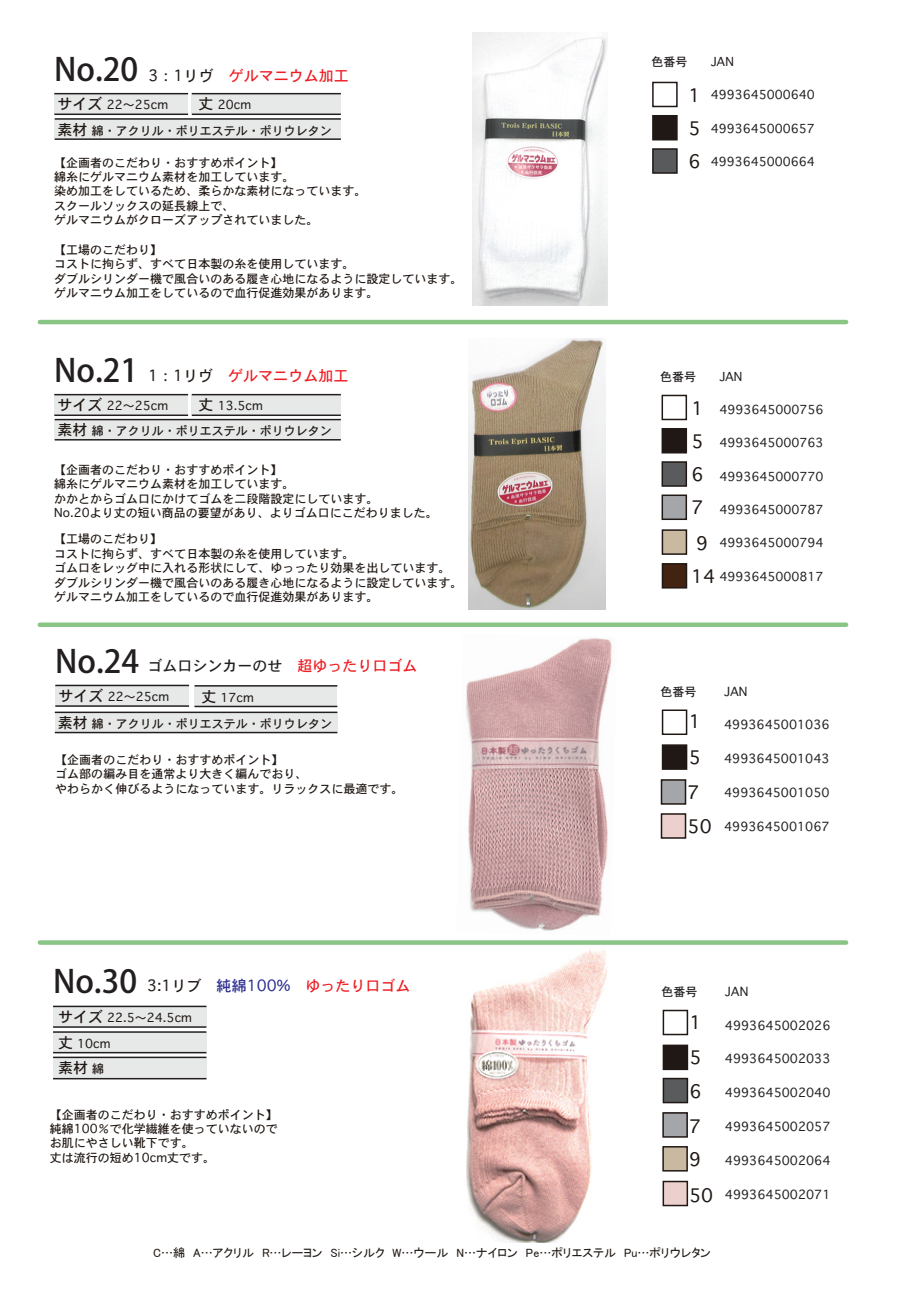
<style>
.page{position:relative;width:919px;height:1289px;background:#fff}
.page>*{position:absolute;margin:0;border:0;box-sizing:border-box;transform-origin:0 0}
.t1{font:500 31.5px "Koz Go Pr 6 N";color:#231f20}
.t2{font:18px/33px "Osaka";color:#201814}
.t3{font:15px "Osaka";color:#ee1d23}
.t4{font:15px "Osaka";color:#231f20}
.t5{font:15px "Osaka";color:#201814}
.t6{font:12.15px "Osaka";color:#231f20}
.t7{font:12px/14.4px "Osaka";color:#201814}
.t8{font:12px "Osaka";color:#231f20}
.t9{font:12px "MS P Gothic";color:#211814}
.s1{font-family:"Koz Go Pr 6 N";font-weight:500;font-size:31.5px;color:#231f20}
.s2{color:#201814}
.s3{font-size:15px}
.s4{font-family:"Koz Go Pr 6 N";font-weight:500;font-size:31.5px}
.s5{color:#ee1d23}
.s6{font-size:12px}
.s7{color:#2e3092}
</style>
<div class="page">
<div style="left:652px;top:82px;width:25px;height:25px;background:#fff;border:2px solid #201814"></div>
<div style="left:652px;top:115px;width:25px;height:25px;background:#201814"></div>
<div style="left:652px;top:148px;width:25px;height:26px;background:#595a5c;border:2px solid #201814"></div>
<div style="left:661px;top:395px;width:26px;height:25px;background:#fff;border:2px solid #201814"></div>
<div style="left:661px;top:428px;width:26px;height:25px;background:#201814"></div>
<div style="left:661px;top:461px;width:26px;height:26px;background:#5a5b5d;border:2px solid #201814"></div>
<div style="left:661px;top:494px;width:26px;height:26px;background:#a5a6aa;border:2px solid #201814"></div>
<div style="left:661px;top:529px;width:26px;height:26px;background:#c8b9a0;border:2px solid #201814"></div>
<div style="left:661px;top:563px;width:26px;height:25px;background:#422210;border:2px solid #201814"></div>
<img style="left:468px;top:338px;width:137px;height:272px">
<div style="left:54px;top:94px;width:134px;height:20px;background:#e6e9e8"></div>
<hr style="left:54px;top:93px;width:134px;height:1px;background:#231f20">
<hr style="left:54px;top:113px;width:134px;height:2px;background:#231f20">
<div style="left:192px;top:94px;width:149px;height:20px;background:#e6e9e8"></div>
<hr style="left:192px;top:93px;width:149px;height:1px;background:#231f20">
<hr style="left:192px;top:113px;width:149px;height:2px;background:#231f20">
<div style="left:55px;top:119px;width:286px;height:20px;background:#e6e9e8"></div>
<hr style="left:55px;top:118px;width:286px;height:2px;background:#231f20">
<hr style="left:55px;top:138px;width:286px;height:2px;background:#231f20">
<hr style="left:40px;top:320px;width:806px;height:4px;background:#89c585">
<svg style="left:40px;top:940px;width:806px;height:4px;background:#92c98e"></svg>
<div style="left:40px;top:622px;width:806px;height:5px;background:#89c585"></div>
<div style="left:54px;top:394px;width:134px;height:21px;background:#e6e9e8"></div>
<hr style="left:54px;top:394px;width:134px;height:1px;background:#231f20">
<hr style="left:54px;top:414px;width:134px;height:2px;background:#231f20">
<div style="left:192px;top:394px;width:149px;height:21px;background:#e6e9e8"></div>
<hr style="left:192px;top:394px;width:149px;height:1px;background:#231f20">
<hr style="left:192px;top:414px;width:149px;height:2px;background:#231f20">
<div style="left:55px;top:419px;width:286px;height:21px;background:#e6e9e8"></div>
<hr style="left:55px;top:419px;width:286px;height:1px;background:#231f20">
<hr style="left:55px;top:439px;width:286px;height:1px;background:#231f20">
<div style="left:55px;top:685px;width:134px;height:21px;background:#e6e9e8"></div>
<hr style="left:55px;top:684px;width:134px;height:2px;background:#231f20">
<hr style="left:55px;top:705px;width:134px;height:1px;background:#231f20">
<div style="left:194px;top:686px;width:143px;height:20px;background:#e6e9e8"></div>
<hr style="left:194px;top:685px;width:143px;height:1px;background:#231f20">
<hr style="left:194px;top:705px;width:143px;height:2px;background:#231f20">
<div style="left:55px;top:712px;width:282px;height:20px;background:#e6e9e8"></div>
<hr style="left:55px;top:711px;width:282px;height:2px;background:#231f20">
<hr style="left:55px;top:731px;width:282px;height:2px;background:#231f20">
<div style="left:53px;top:1006px;width:153px;height:21px;background:#e6e9e8"></div>
<hr style="left:53px;top:1005px;width:153px;height:2px;background:#231f20">
<hr style="left:53px;top:1026px;width:153px;height:1px;background:#231f20">
<div style="left:53px;top:1032px;width:153px;height:20px;background:#e6e9e8"></div>
<hr style="left:53px;top:1031px;width:153px;height:1px;background:#231f20">
<hr style="left:53px;top:1051px;width:153px;height:2px;background:#231f20">
<div style="left:53px;top:1057px;width:153px;height:21px;background:#e6e9e8"></div>
<hr style="left:53px;top:1056px;width:153px;height:2px;background:#231f20">
<hr style="left:53px;top:1077px;width:153px;height:2px;background:#231f20">
<img style="left:466px;top:949px;width:141px;height:293px">
<img style="left:472px;top:33px;width:135px;height:272px">
<div style="left:661px;top:709px;width:26px;height:26px;background:#fff;border:2px solid #201814"></div>
<div style="left:661px;top:744px;width:26px;height:25px;background:#201814;border:2px solid #201814"></div>
<div style="left:660px;top:779px;width:26px;height:25px;background:#a5a6aa;border:2px solid #201814"></div>
<div style="left:660px;top:813px;width:26px;height:25px;background:#ecd0cd;border:2px solid #201814"></div>
<img style="left:466px;top:638px;width:146px;height:293px">
<div style="left:662px;top:1009px;width:26px;height:26px;background:#fff;border:2px solid #201814"></div>
<div style="left:662px;top:1077px;width:26px;height:26px;background:#5a5b5d;border:2px solid #201814"></div>
<div style="left:662px;top:1044px;width:26px;height:26px;background:#201814;border:2px solid #201814"></div>
<div style="left:663px;top:1112px;width:24px;height:24px;background:#a5a6aa"></div>
<div style="left:662px;top:1145px;width:25px;height:26px;background:#c8b9a0;border:2px solid #201814"></div>
<div style="left:662px;top:1180px;width:26px;height:26px;background:#ecd0cd;border:2px solid #201814"></div>
<div style="left:662px;top:1112px;width:25px;height:25px;border:2px solid #201814"></div>
<p class="t3" style="left:54px;top:66px;width:296px"><span class="s1">No.20</span> <span class="s2">3：1リヴ　</span>ゲルマニウム加工</p>
<p class="t7" style="left:58px;top:98px;width:112px"><span class="s3">サイズ</span> 22〜25cm</p>
<p class="t7" style="left:58px;top:92px;width:276px;line-height:25.2px;text-indent:141px"><span class="s3">丈</span> 20cm<br><span class="s3">素材</span> 綿・アクリル・ポリエステル・ポリウレタン</p>
<p class="t7" style="left:54px;top:155px;width:313px">【企画者のこだわり・おすすめポイント】<br>綿糸にゲルマニウム素材を加工しています。<br>染め加工をしているため、柔らかな素材になっています。スクールソックスの延長線上で、<br>ゲルマニウムがクローズアップされていました。</p>
<p class="t7" style="left:54px;top:242px;width:409px">【工場のこだわり】<br>コストに拘らず、すべて日本製の糸を使用しています。<br>ダブルシリンダー機で風合いのある履き心地になるように設定しています。ゲルマニウム加工をしているので血行促進効果があります。</p>
<p class="t3" style="left:54px;top:365px;width:295px"><span class="s1">No.21</span> <span class="s2">1：1リヴ　</span>ゲルマニウム加工</p>
<p class="t7" style="left:58px;top:398px;width:112px"><span class="s3">サイズ</span> 22〜25cm</p>
<p class="t7" style="left:58px;top:393px;width:276px;line-height:24.9px;text-indent:141px"><span class="s3">丈</span> 13.5cm<br><span class="s3">素材</span> 綿・アクリル・ポリエステル・ポリウレタン</p>
<p class="t7" style="left:54px;top:462px;width:385px">【企画者のこだわり・おすすめポイント】<br>綿糸にゲルマニウム素材を加工しています。<br>かかとからゴム口にかけてゴムを二段階設定にしています。<br>No.20より丈の短い商品の要望があり、よりゴム口にこだわりました。</p>
<p class="t7" style="left:54px;top:531px;width:409px">【工場のこだわり】<br>コストに拘らず、すべて日本製の糸を使用しています。<br>ゴム口をレッグ中に入れる形状にして、ゆっったり効果を出しています。ダブルシリンダー機で風合いのある履き心地になるように設定しています。ゲルマニウム加工をしているので血行促進効果があります。</p>
<p class="t4" style="left:55px;top:656px;width:364px"><span class="s4">No.24</span> ゴム口シンカーのせ　<span class="s5">超ゆったり口ゴム</span></p>
<p class="t7" style="left:59px;top:689px;width:112px"><span class="s3">サイズ</span> 22〜25cm</p>
<p class="t7" style="left:201px;top:689px;width:54px"><span class="s3">丈</span> 17cm</p>
<p class="t7" style="left:58px;top:716px;width:276px"><span class="s3">素材</span> 綿・アクリル・ポリエステル・ポリウレタン</p>
<p class="t7" style="left:55px;top:752px;width:350px">【企画者のこだわり・おすすめポイント】<br>ゴム部の編み目を通常より大きく編んでおり、<br>やわらかく伸びるようになっています。リラックスに最適です。</p>
<h1 class="t1" style="left:53px;top:964px;width:86px">No.30</h1>
<p class="t7" style="left:58px;top:1004px;width:135px;line-height:25.7px"><span class="s3">サイズ</span> 22.5〜24.5cm<span class="s3">丈</span> 10cm</p>
<p class="t5" style="left:58px;top:1058px;width:48px">素材 <span class="s6">綿</span></p>
<p class="t7" style="left:50px;top:1106px;width:230px">【企画者のこだわり・おすすめポイント】純綿100％で化学繊維を使っていないのでお肌にやさしい靴下です。<br>丈は流行の短め10cm丈です。</p>
<p class="t3" style="left:147px;top:976px;width:265px"><span class="s2">3:1リブ　</span><span class="s7">純綿100%</span> ゆったり口ゴム</p>
<p class="t8" style="left:651px;top:54px;width:37px">色番号</p>
<p class="t8" style="left:710px;top:54px;width:25px">JAN</p>
<p class="t8" style="left:710px;top:87px;width:106px">4993645000640</p>
<p class="t8" style="left:710px;top:121px;width:106px">4993645000657</p>
<p class="t8" style="left:710px;top:154px;width:106px">4993645000664</p>
<h2 class="t2" style="left:688px;top:78px;width:14px;text-align:justify">1<br>5<br>6</h2>
<p class="t8" style="left:660px;top:368px;width:37px">色番号</p>
<p class="t8" style="left:719px;top:369px;width:25px">JAN</p>
<p class="t8" style="left:719px;top:402px;width:106px">4993645000756</p>
<p class="t8" style="left:719px;top:435px;width:106px">4993645000763</p>
<p class="t8" style="left:719px;top:468px;width:106px">4993645000770</p>
<p class="t8" style="left:719px;top:502px;width:106px">4993645000787</p>
<p class="t8" style="left:719px;top:535px;width:106px">4993645000794</p>
<p class="t8" style="left:719px;top:568px;width:106px">4993645000817</p>
<h2 class="t2" style="left:691px;top:391px;width:14px;text-align:justify">1<br>5<br>6<br>7</h2>
<h2 class="t2" style="left:691px;top:526px;width:26px">9<br>14</h2>
<p class="t8" style="left:660px;top:684px;width:37px">色番号</p>
<h2 class="t2" style="left:687px;top:703px;width:26px;line-height:35px">1<br>5<br>7<br>50</h2>
<p class="t6" style="left:724px;top:683px;width:25px">JAN</p>
<p class="t6" style="left:724px;top:717px;width:107px">4993645001036</p>
<p class="t6" style="left:724px;top:751px;width:107px">4993645001043</p>
<p class="t6" style="left:724px;top:784px;width:107px">4993645001050</p>
<p class="t6" style="left:724px;top:818px;width:107px">4993645001067</p>
<p class="t8" style="left:661px;top:984px;width:37px">色番号</p>
<h2 class="t2" style="left:689px;top:1003px;width:14px;line-height:35.7px">1<br>5</h2>
<h2 class="t2" style="left:689px;top:1073px;width:26px;line-height:34.7px">6<br>7<br>9<br>50</h2>
<p class="t6" style="left:724px;top:983px;width:25px">JAN</p>
<p class="t6" style="left:724px;top:1017px;width:107px">4993645002026</p>
<p class="t6" style="left:724px;top:1051px;width:107px">4993645002033</p>
<p class="t6" style="left:724px;top:1084px;width:107px">4993645002040</p>
<p class="t6" style="left:724px;top:1119px;width:107px">4993645002057</p>
<p class="t6" style="left:724px;top:1152px;width:107px">4993645002064</p>
<p class="t6" style="left:724px;top:1186px;width:107px">4993645002071</p>
<p class="t9" style="left:153px;top:1246px;width:559px">C…綿　A…アクリル　R…レーヨン　Si…シルク　W…ウール　N…ナイロン　Pe…ポリエステル　Pu…ポリウレタン</p>
</div>
